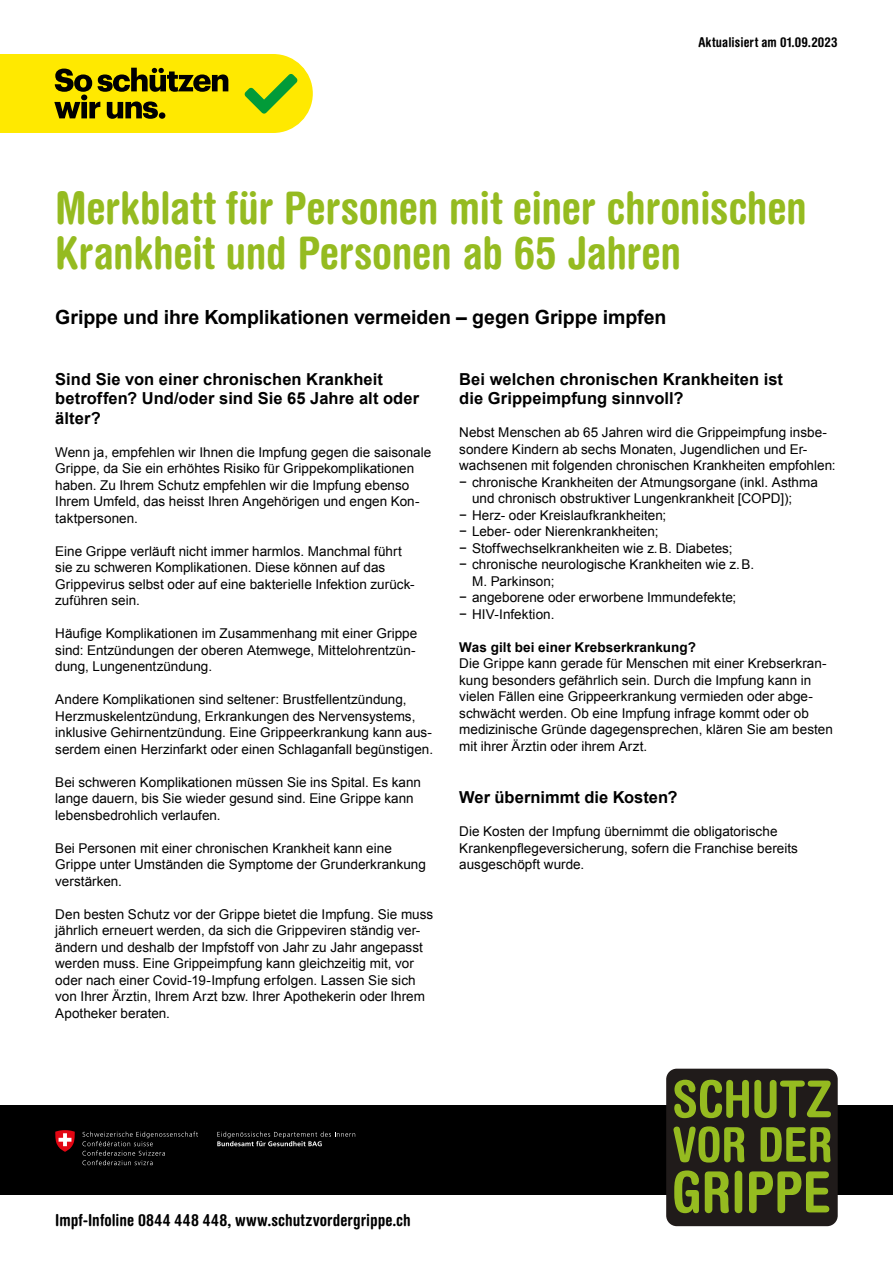
<style>
.page{position:relative;width:893px;height:1263px;background:#fff}
.page>*{position:absolute;margin:0;border:0;box-sizing:border-box;transform-origin:0 0}
.t1{font:700 condensed 45px/45px "Helvetica Rounded";letter-spacing:-.01em;color:#95bb20}
.t2{font:700 19.5px "Arial";letter-spacing:-.005em;color:#000}
.t3{font:700 16.5px/19.5px "Arial";letter-spacing:.005em;color:#000}
.t4{font:700 condensed 16.5px "Helvetica Rounded";letter-spacing:.005em;color:#000}
.t5{font:13.5px/16.5px "Arial";color:#000}
.t6{font:700 13.5px "Arial";letter-spacing:.01em;color:#000}
.t7{font:700 condensed 13.5px "Helvetica Rounded";letter-spacing:.01em;color:#000}
</style>
<div class="page">
<div style="left:0;top:1106px;width:893px;height:89px;background:#000"></div>
<svg style="left:217px;top:1131px;width:138px;height:15px"></svg>
<svg style="left:83px;top:1131px;width:115px;height:34px"></svg>
<svg style="left:55px;top:1130px;width:20px;height:22px"></svg>
<div style="left:666px;top:1069px;width:172px;height:157px;background:#201b1a;border-radius:11px"></div>
<svg style="left:674px;top:1080px;width:157px;height:38px"></svg>
<svg style="left:673px;top:1126px;width:71px;height:36px"></svg>
<svg style="left:760px;top:1127px;width:70px;height:35px"></svg>
<svg style="left:674px;top:1170px;width:25px;height:43px"></svg>
<svg style="left:705px;top:1171px;width:24px;height:42px"></svg>
<div style="left:735px;top:1171px;width:7px;height:42px;background:#95bb20;border-radius:4px"></div>
<svg style="left:749px;top:1171px;width:80px;height:42px"></svg>
<svg style="left:0;top:54px;width:313px;height:79px"></svg>
<div style="left:159px;top:112px;width:6px;height:7px;background:#000;border-radius:50%"></div>
<p class="t7" style="left:698px;top:34px;width:141px">Aktualisiert am 01.09.2023</p>
<h1 class="t1" style="left:55px;top:185px;width:753px">Merkblatt für Personen mit einer chronischen<br>Krankheit und Personen ab 65 Jahren</h1>
<h2 class="t2" style="left:55px;top:304px;width:612px">Grippe und ihre Komplikationen vermeiden – gegen Grippe impfen</h2>
<p class="t3" style="left:55px;top:370px;width:365px">Sind Sie von einer chronischen Krankheit betroffen? Und/oder sind Sie 65 Jahre alt oder älter?</p>
<p class="t5" style="left:55px;top:444px;width:378px">Wenn ja, empfehlen wir Ihnen die Impfung gegen die saisonale Grippe, da Sie ein erhöhtes Risiko für Grippekomplikationen haben. Zu Ihrem Schutz empfehlen wir die Impfung ebenso Ihrem Umfeld, das heisst Ihren Angehörigen und engen Kon&shy;taktpersonen.</p>
<p class="t5" style="left:55px;top:543px;width:361px">Eine Grippe verläuft nicht immer harmlos. Manchmal führt sie zu schweren Komplikationen. Diese können auf das Grippevirus selbst oder auf eine bakterielle Infektion zurück&shy;zuführen sein.</p>
<p class="t5" style="left:55px;top:625px;width:364px;text-align:justify">Häufige Komplikationen im Zusammenhang mit einer Grippe sind: Entzündungen der oberen Atemwege, Mittelohrentzün&shy;dung, Lungenentzündung.</p>
<p class="t5" style="left:55px;top:691px;width:379px">Andere Komplikationen sind seltener: Brustfellentzündung, Herzmuskelentzündung, Erkrankungen des Nervensystems, inklusive Gehirnentzündung. Eine Grippeerkrankung kann aus&shy;serdem einen Herzinfarkt oder einen Schlaganfall begünstigen.</p>
<p class="t5" style="left:55px;top:774px;width:367px">Bei schweren Komplikationen müssen Sie ins Spital. Es kann lange dauern, bis Sie wieder gesund sind. Eine Grippe kann lebensbedrohlich verlaufen.</p>
<p class="t5" style="left:55px;top:840px;width:372px">Bei Personen mit einer chronischen Krankheit kann eine<br>Grippe unter Umständen die Symptome der Grunderkrankung verstärken.</p>
<p class="t5" style="left:55px;top:906px;width:380px">Den besten Schutz vor der Grippe bietet die Impfung. Sie muss jährlich erneuert werden, da sich die Grippeviren ständig ver&shy;ändern und deshalb der Impfstoff von Jahr zu Jahr angepasst werden muss. Eine Grippeimpfung kann gleichzeitig mit, vor oder nach einer Covid-19-Impfung erfolgen. Lassen Sie sich von Ihrer Ärztin, Ihrem Arzt bzw. Ihrer Apothekerin oder Ihrem Apotheker beraten.</p>
<p class="t3" style="left:459px;top:370px;width:325px">Bei welchen chronischen Krankheiten ist die Grippeimpfung sinnvoll?</p>
<p class="t5" style="left:459px;top:424px;width:367px">Nebst Menschen ab 65 Jahren wird die Grippeimpfung insbe--</p>
<p class="t5" style="left:459px;top:441px;width:347px">sondere Kindern ab sechs Monaten, Jugendlichen und Er--</p>
<p class="t5" style="left:459px;top:457px;width:378px">wachsenen mit folgenden chronischen Krankheiten empfohlen:</p>
<p class="t5" style="left:459px;top:474px;width:360px">− chronische Krankheiten der Atmungsorgane (inkl. Asthma</p>
<p class="t5" style="left:472px;top:490px;width:322px">und chronisch obstruktiver Lungenkrankheit [COPD]);</p>
<p class="t5" style="left:459px;top:507px;width:209px">− Herz-- oder Kreislaufkrankheiten;</p>
<p class="t5" style="left:459px;top:523px;width:201px">− Leber-- oder Nierenkrankheiten;</p>
<p class="t5" style="left:459px;top:540px;width:275px">− Stoffwechselkrankheiten wie z.B. Diabetes;</p>
<p class="t5" style="left:459px;top:556px;width:297px">− chronische neurologische Krankheiten wie z.B.</p>
<p class="t5" style="left:472px;top:573px;width:84px">M. Parkinson;</p>
<p class="t5" style="left:459px;top:589px;width:279px">− angeborene oder erworbene Immundefekte;</p>
<p class="t5" style="left:459px;top:606px;width:97px">− HIV-- Infektion.</p>
<p class="t6" style="left:459px;top:638px;width:238px">Was gilt bei einer Krebserkrankung?</p>
<p class="t5" style="left:459px;top:655px;width:375px">Die Grippe kann gerade für Menschen mit einer Krebserkran-- kung besonders gefährlich sein. Durch die Impfung kann in vielen Fällen eine Grippeerkrankung vermieden oder abge&shy;schwächt werden. Ob eine Impfung infrage kommt oder ob medizinische Gründe dagegensprechen, klären Sie am besten mit ihrer Ärztin oder ihrem Arzt.</p>
<p class="t3" style="left:459px;top:788px;width:220px">Wer übernimmt die Kosten?</p>
<p class="t5" style="left:459px;top:823px;width:340px">Die Kosten der Impfung übernimmt die obligatorische<br>Krankenpflegeversicherung, sofern die Franchise bereits ausgeschöpft wurde.</p>
<p class="t4" style="left:55px;top:1210px;width:357px">Impf-Infoline 0844 448 448, www.schutzvordergrippe.ch</p>
</div>
